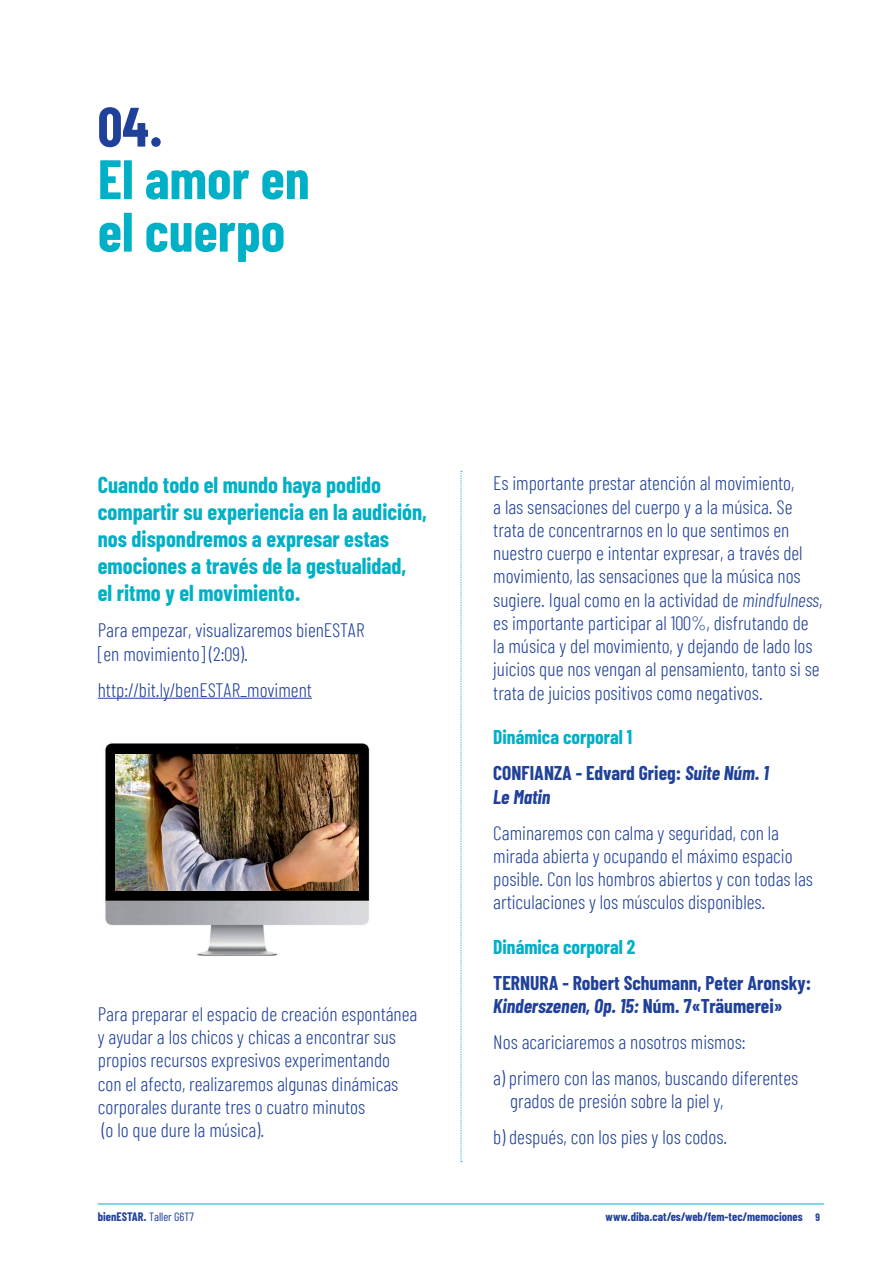
<style>
.page{position:relative;width:893px;height:1263px;background:#fff}
.page>*{position:absolute;margin:0;border:0;box-sizing:border-box;transform-origin:0 0}
.TITULO_GRANDE_BUENO{font:700 55.5px/52.5px "Barlow Condensed";color:#00b0c6}
.TITULO_GRANDE_BUENO-2{font:700 55.5px "Barlow Condensed";color:#20419a}
.ENTRADILLAS{font:700 22.5px/27px "Barlow Condensed";color:#00b0c6}
.text_seguit{font:300 19.5px/23.2px "Barlow Condensed";color:#20419a}
.text_seguit-2{font:700 19.5px/23.2px "Barlow Condensed";color:#20419a}
.DINAMICA{font:700 19.5px "Barlow Condensed";color:#00b0c6}
.t1{font:700 12px "Barlow Condensed";color:#20419a}
.s1{font-style:italic}
.s2{font-weight:400}
.s3{font-size:10.5px}
</style>
<div class="page">
<hr style="left:98px;top:1204px;width:726px;height:1px;background:#00b0c6">
<svg style="left:461px;top:471px;width:1px;height:691px"></svg>
<hr style="left:98px;top:698px;width:214px;height:1px;background:#20419a">
<img style="left:105px;top:743px;width:265px;height:213px">
<img style="left:116px;top:754px;width:242px;height:137px">
<p class="TITULO_GRANDE_BUENO-2" style="left:98px;top:92px;width:67px">04.</p>
<p class="TITULO_GRANDE_BUENO" style="left:98px;top:151px;width:213px">El amor en el cuerpo</p>
<p class="ENTRADILLAS" style="left:98px;top:471px;width:331px">Cuando todo el mundo haya podido compartir su experiencia en la audición, nos dispondremos a expresar estas emociones a través de la gestualidad,<br>el ritmo y el movimiento.</p>
<p class="text_seguit" style="left:98px;top:620px;width:268px">Para empezar, visualizaremos bienESTAR [en movimiento] (2:09).</p>
<p class="text_seguit" style="left:98px;top:679px;width:216px">http://bit.ly/benESTAR_moviment</p>
<p class="text_seguit" style="left:98px;top:1003px;width:321px">Para preparar el espacio de creación espontánea y ayudar a los chicos y chicas a encontrar sus propios recursos expresivos experimentando con el afecto, realizaremos algunas dinámicas corporales durante tres o cuatro minutos<br>(o lo que dure la música).</p>
<p class="text_seguit" style="left:493px;top:473px;width:331px">Es importante prestar atención al movimiento,<br>a las sensaciones del cuerpo y a la música. Se trata de concentrarnos en lo que sentimos en nuestro cuerpo e intentar expresar, a través del movimiento, las sensaciones que la música nos sugiere. Igual como en la actividad de <span class="s1">mindfulness</span>, es importante participar al 100%, disfrutando de la música y del movimiento, y dejando de lado los juicios que nos vengan al pensamiento, tanto si se trata de juicios positivos como negativos.</p>
<p class="DINAMICA" style="left:493px;top:725px;width:140px">Dinámica corporal 1</p>
<p class="text_seguit-2" style="left:493px;top:761px;width:277px">CONFIANZA - Edvard Grieg: <span class="s1">Suite Núm. 1<br>Le Matin</span></p>
<p class="text_seguit" style="left:493px;top:822px;width:321px">Caminaremos con calma y seguridad, con la mirada abierta y ocupando el máximo espacio posible. Con los hombros abiertos y con todas las articulaciones y los músculos disponibles.</p>
<p class="DINAMICA" style="left:493px;top:935px;width:143px">Dinámica corporal 2</p>
<p class="text_seguit-2" style="left:493px;top:971px;width:319px">TERNURA - Robert Schumann, Peter Aronsky:<br><span class="s1">Kinderszenen, Op. 15:</span> Núm. 7«Träumerei»</p>
<p class="text_seguit" style="left:493px;top:1031px;width:254px">Nos acariciaremos a nosotros mismos:</p>
<p class="text_seguit" style="left:510px;top:1067px;width:289px;text-indent:-17px">a) primero con las manos, buscando diferentes grados de presión sobre la piel y,</p>
<p class="text_seguit" style="left:493px;top:1127px;width:235px">b) después, con los pies y los codos.</p>
<p class="t1" style="left:98px;top:1209px;width:98px">bienESTAR. <span class="s2">Taller G6T7</span></p>
<p class="t1" style="left:606px;top:1209px;width:216px">www.diba.cat/es/web/fem-tec/memociones <span class="s3">9</span></p>
</div>
